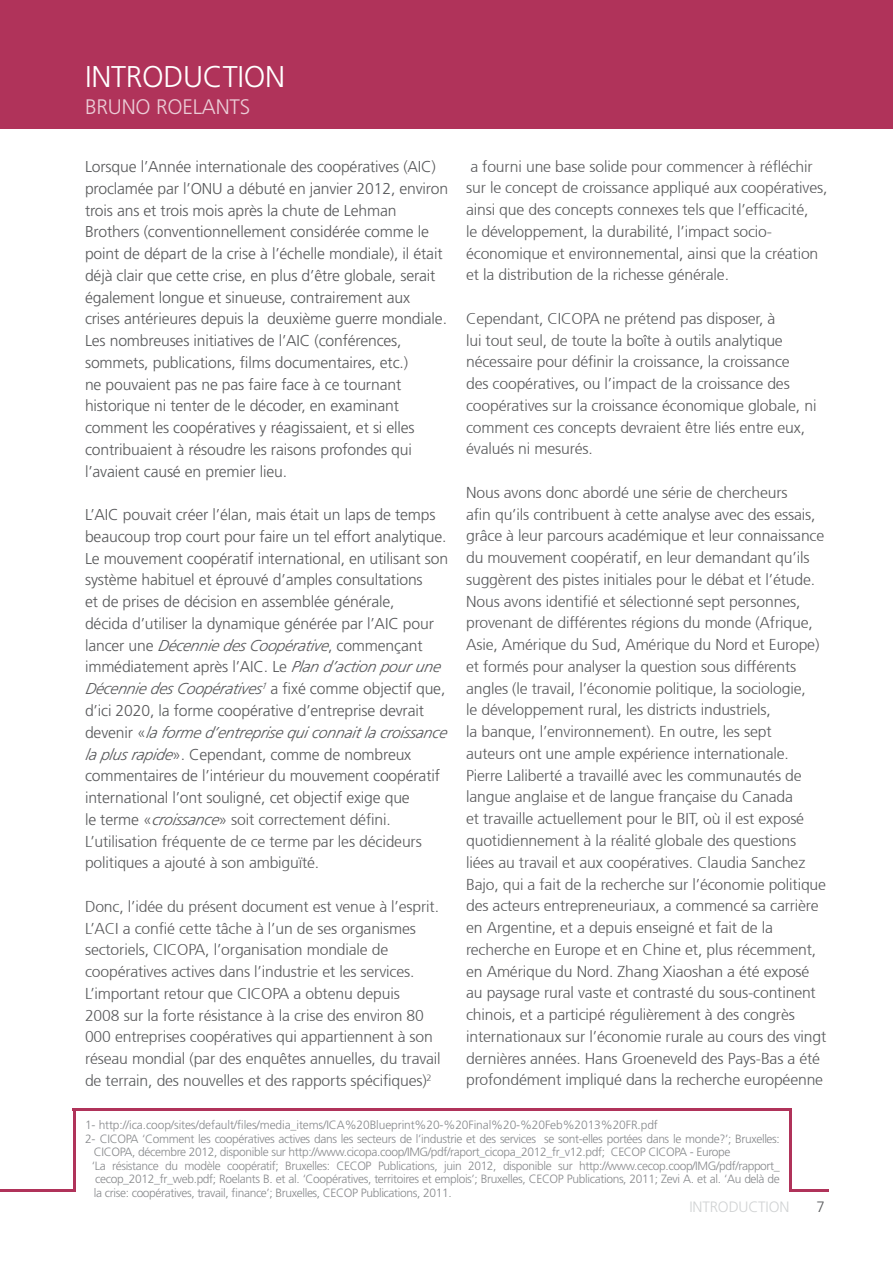
<style>
.page{position:relative;width:893px;height:1263px;background:#fff}
.page>*{position:absolute;margin:0;border:0;box-sizing:border-box;transform-origin:0 0}
.t1{font:300 30px "Frutiger";letter-spacing:-.01em;color:#fff}
.t2{font:300 21px "Frutiger";letter-spacing:-.01em;color:#ebccd6}
.t3{font:300 15.75px/21.8px "Frutiger 45";letter-spacing:-.01em;color:#58595b}
.t4{font:300 15.75px/21.8px "Frutiger";letter-spacing:-.01em;color:#58595b}
.t5{font:300 15px "Frutiger";letter-spacing:-.01em;color:#d1d3d4}
.t6{font:300 15px "Frutiger";color:#58595b}
.t7{font:300 12px "Frutiger";letter-spacing:-.03em;color:#888a8d}
.t8{font:300 12px "Frutiger";letter-spacing:-.01em;color:#888a8d}
.s1{font-style:italic}
.s2{font-family:"Frutiger"}
.s3{font-family:"Frutiger";font-style:italic}
</style>
<div class="page">
<div style="left:0;top:0;width:893px;height:128px;background:#b0335a"></div>
<hr style="left:0;top:1189px;width:73px;height:2px;background:#b0335a">
<hr style="left:789px;top:1189px;width:40px;height:2px;background:#b0335a">
<hr style="left:73px;top:1108px;width:2px;height:83px;background:#b0335a">
<hr style="left:789px;top:1108px;width:3px;height:83px;background:#b0335a">
<hr style="left:73px;top:1108px;width:719px;height:3px;background:#b0335a">
<h1 class="t1" style="left:85px;top:60px;width:60px">introd</h1>
<h1 class="t1" style="left:183px;top:60px;width:70px">uction</h1>
<h2 class="t2" style="left:85px;top:95px;width:167px">Bruno Roelants</h2>
<p class="t4" style="left:85px;top:156px;width:365px">Lorsque l’Année internationale des coopératives (AIC) proclamée par l’ONU a débuté en janvier 2012, environ trois ans et trois mois après la chute de Lehman Brothers (conventionnellement considérée comme le point de départ de la crise à l’échelle mondiale), il était déjà clair que cette crise, en plus d’être globale, serait également longue et sinueuse, contrairement aux crises antérieures depuis la deuxième guerre mondiale.<br>Les nombreuses initiatives de l’AIC (conférences, sommets, publications, films documentaires, etc.)<br>ne pouvaient pas ne pas faire face à ce tournant historique ni tenter de le décoder, en examinant comment les coopératives y réagissaient, et si elles contribuaient à résoudre les raisons profondes qui l’avaient causé en premier lieu.</p>
<p class="t4" style="left:85px;top:504px;width:366px">L’AIC pouvait créer l’élan, mais était un laps de temps beaucoup trop court pour faire un tel effort analytique.<br>Le mouvement coopératif international, en utilisant son système habituel et éprouvé d’amples consultations<br>et de prises de décision en assemblée générale,<br>décida d’utiliser la dynamique générée par l’AIC pour lancer une <span class="s1">Décennie desCoopérative</span>, commençant immédiatement après l’AIC. Le <span class="s1">Plan d’action pourune Décennie desCoopératives</span><sup>1</sup> a fixé comme objectif que, d’ici 2020, la forme coopérative d’entreprise devrait<br>d e v e n i r « <span class="s1">la forme d ’entreprise qui connait la croissance la plusrapide</span>». Cependant, comme de nombreux commentaires de l’intérieur du mouvement coopératif international l’ont souligné, cet objectif exige que</p>
<p class="t3" style="left:85px;top:809px;width:338px"><span class="s2">le terme «</span><span class="s3">croissance</span>» soit correctement défini.<br>L’utilisation fréquente de ce terme par les décideurs politiques a ajouté à son ambiguïté.</p>
<p class="t3" style="left:85px;top:896px;width:357px">Donc, l’idée du présent document est venue à l’esprit.<br>L’ACI a confié cette tâche à l’un de ses organismes sectoriels, CICOPA, l’organisation mondiale de coopératives actives dans l’industrie et les services.<br>L’important retour que CICOPA a obtenu depuis<br>2008 sur la forte résistance à la crise des environ 80<br>000 entreprises coopératives qui appartiennent à son réseau mondial (par des enquêtes annuelles, du travail de terrain, des nouvelles et des rapports spécifiques)<sup>2</sup></p>
<p class="t3" style="left:466px;top:156px;width:363px">a fourni une base solide pour commencer à réfléchir sur le concept de croissance appliqué aux coopératives, ainsi que des concepts connexes tels que l’efficacité,<br>le développement, la durabilité, l’impact socio&shy;économique et environnemental, ainsi que la création et la distribution de la richesse générale.</p>
<p class="t3" style="left:466px;top:308px;width:352px">Cependant, CICOPA ne prétend pas disposer, à<br>lui tout seul, de toute la boîte à outils analytique nécessaire pour définir la croissance, la croissance<br>des coopératives, ou l’impact de la croissance des coopératives sur la croissance économique globale, ni comment ces concepts devraient être liés entre eux, évalués ni mesurés.</p>
<p class="t3" style="left:466px;top:482px;width:362px">Nous avons donc abordé une série de chercheurs<br>afin qu’ils contribuent à cette analyse avec des essais, grâce à leur parcours académique et leur connaissance du mouvement coopératif, en leur demandant qu’ils suggèrent des pistes initiales pour le débat et l’étude.<br>Nous avons identifié et sélectionné sept personnes, provenant de différentes régions du monde (Afrique, Asie, Amérique du Sud, Amérique du Nord et Europe) et formés pour analyser la question sous différents angles (le travail, l’économie politique, la sociologie,<br>le développement rural, les districts industriels,<br>la banque, l’environnement). En outre, les sept<br>auteurs ont une ample expérience internationale.<br>Pierre Laliberté a travaillé avec les communautés de langue anglaise et de langue française du Canada<br>et travaille actuellement pour le BIT, où il est exposé quotidiennement à la réalité globale des questions liées au travail et aux coopératives. Claudia Sanchez Bajo, qui a fait de la recherche sur l’économie politique des acteurs entrepreneuriaux, a commencé sa carrière en Argentine, et a depuis enseigné et fait de la recherche en Europe et en Chine et, plus récemment, en Amérique du Nord. Zhang Xiaoshan a été exposé au paysage rural vaste et contrasté du sous-continent chinois, et a participé régulièrement à des congrès internationaux sur l’économie rurale au cours des vingt dernières années. Hans Groeneveld des Pays-Bas a été profondément impliqué dans la recherche européenne</p>
<p class="t8" style="left:85px;top:1118px;width:574px">1- http://ica.coop/sites/default/files/media_items/ICA%20Blueprint%20-%20Final%20-%20Feb%2013%20FR.pdf</p>
<p class="t7" style="left:85px;top:1131px;width:696px">2- CICOPA ‘Comment les coopératives actives dans les secteurs de l’industrie et des services se sont-elles portées dans le monde?’; Bruxelles:</p>
<p class="t7" style="left:94px;top:1145px;width:638px">CICOPA, décembre 2012, disponible sur http://www.cicopa.coop/IMG/pdf/raport_cicopa_2012_fr_v12.pdf; CECOP CICOPA - Europe</p>
<p class="t7" style="left:92px;top:1158px;width:690px">‘La résistance du modèle coopératif; Bruxelles: CECOP Publications, juin 2012, disponible sur http://www.cecop.coop/IMG/pdf/rapport_</p>
<p class="t7" style="left:95px;top:1172px;width:686px">cecop_2012_fr_web.pdf; Roelants B. et al. ‘Coopératives, territoires et emplois’; Bruxelles, CECOP Publications, 2011; Zevi A. et al. ‘Au delà de</p>
<p class="t7" style="left:94px;top:1185px;width:359px">la crise: coopératives, travail, finance’; Bruxelles, CECOP Publications, 2011.</p>
<p class="t5" style="left:689px;top:1198px;width:31px">Introd</p>
<p class="t5" style="left:738px;top:1198px;width:36px">uction</p>
<p class="t6" style="left:817px;top:1198px;width:10px">7</p>
</div>
